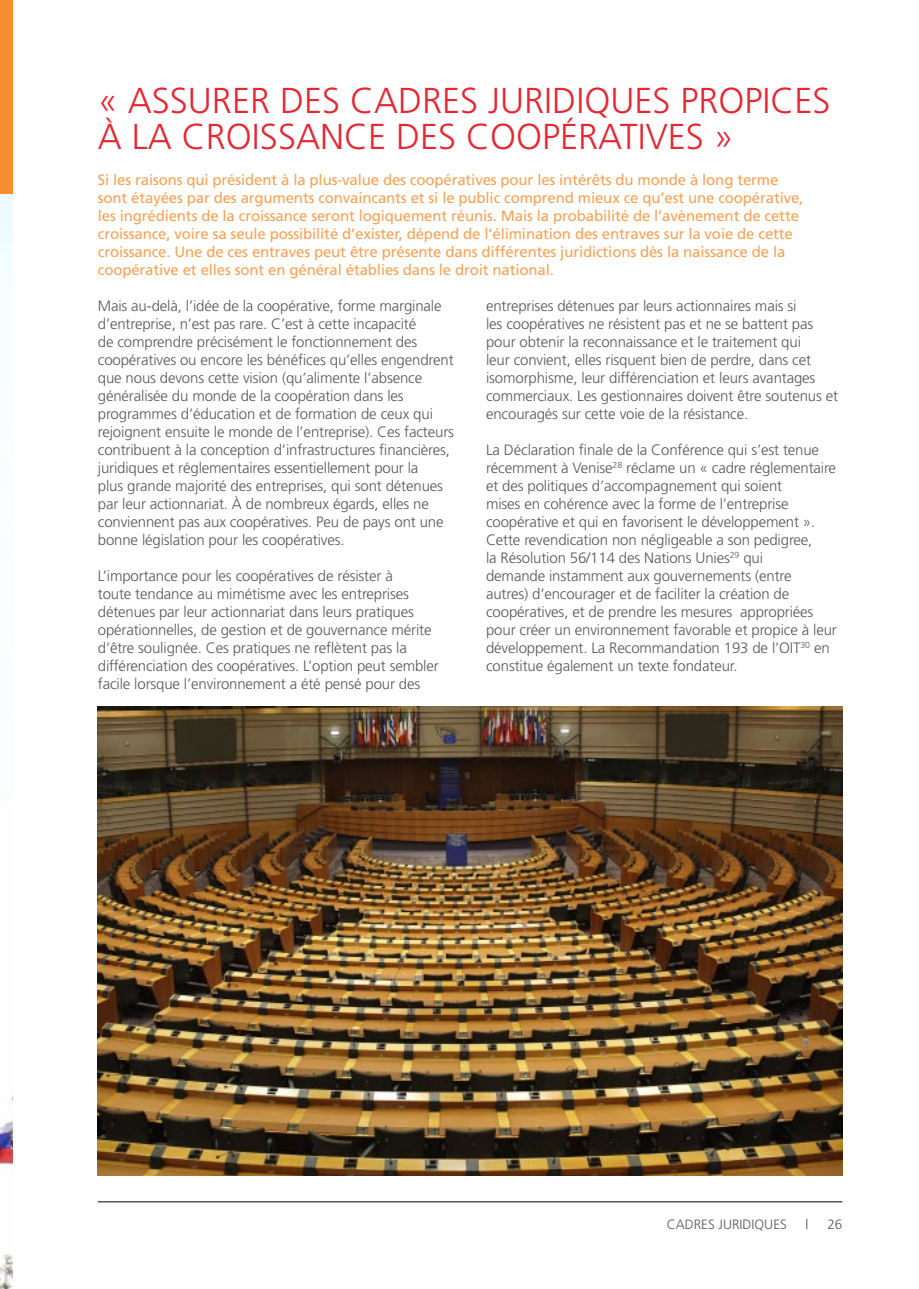
<style>
.page{position:relative;width:919px;height:1289px;background:#fff}
.page>*{position:absolute;margin:0;border:0;box-sizing:border-box;transform-origin:0 0}
.t1{font:300 36px/36px "Frutiger";color:#e42732}
.t2{font:300 15px/18px "Frutiger";letter-spacing:-.01em;color:#57585a}
.t3{font:15px/18px "Frutiger";letter-spacing:-.01em;color:#f8a257}
.t4{font:300 13.5px "Frutiger";color:#57585a}
</style>
<div class="page">
<hr style="left:98px;top:1200px;width:744px;height:2px;background:#57585a">
<div style="left:0;top:0;width:13px;height:194px;background:#f68e30"></div>
<img style="left:0;top:194px;width:13px;height:1094px">
<img style="left:98px;top:707px;width:744px;height:468px">
<h1 class="t1" style="left:98px;top:82px;width:734px">« Assurer des cadres juridiques propices à la croissance des coopératives »</h1>
<p class="t3" style="left:98px;top:170px;width:707px">Si les raisons qui président à la plus-value des coopératives pour les intérêts du monde à long terme sont étayées par des arguments convaincants et si le public comprend mieux ce qu’est une coopérative, les ingrédients de la croissance seront logiquement réunis. Mais la probabilité de l’avènement de cette croissance, voire sa seule possibilité d’exister, dépend de l’élimination des entraves sur la voie de cette croissance. Une de ces entraves peut être présente dans différentes juridictions dès la naissance de la coopérative et elles sont en général établies dans le droit national.</p>
<p class="t2" style="left:98px;top:296px;width:357px">Mais au-delà, l’idée de la coopérative, forme marginale d’entreprise, n’est pas rare. C ’est à cette incapacité<br>de comprendre précisément le fonctionnement des coopératives ou encore les bénéfices qu’elles engendrent que nous devons cette vision (qu’alimente l’absence généralisée du monde de la coopération dans les programmes d’éducation et de formation de ceux qui rejoignent ensuite le monde de l’entreprise). Ces facteurs contribuent à la conception d’infrastructures financières, juridiques et réglementaires essentiellement pour la<br>plus grande majorité des entreprises, qui sont détenues par leur actionnariat. À de nombreux égards, elles ne conviennent pas aux coopératives. Peu de pays ont une bonne législation pour les coopératives.</p>
<p class="t2" style="left:98px;top:566px;width:342px">L’importance pour les coopératives de résister à<br>toute tendance au mimétisme avec les entreprises détenues par leur actionnariat dans leurs pratiques opérationnelles, de gestion et de gouvernance mérite d’être soulignée. Ces pratiques ne reflètent pas la différenciation des coopératives. L’option peut sembler facile lorsque l’environnement a été pensé pour des</p>
<p class="t2" style="left:486px;top:296px;width:353px">entreprises détenues par leurs actionnaires mais si<br>les coopératives ne résistent pas et ne se battent pas pour obtenir la reconnaissance et le traitement qui<br>leur convient, elles risquent bien de perdre, dans cet isomorphisme, leur différenciation et leurs avantages commerciaux. Les gestionnaires doivent être soutenus et encouragés sur cette voie de la résistance.</p>
<p class="t2" style="left:486px;top:440px;width:352px">La Déclaration finale de la Conférence qui s’est tenue récemment à Venise<sup>28</sup> réclame un « cadre réglementaire et des politiques d’accompagnement qui soient<br>mises en cohérence avec la forme de l’entreprise coopérative et qui en favorisent le développement ».<br>Cette revendication non négligeable a son pedigree,<br>la Résolution 56/114 des Nations U nies<sup>29</sup> qui<br>demande instamment aux gouvernements (entre autres) d’encourager et de faciliter la création de coopératives, et de prendre les mesures appropriées pour créer un environnement favorable et propice à leur développement. La Recommandation 193 de l’OIT<sup>30</sup> en constitue également un texte fondateur.</p>
<p class="t4" style="left:666px;top:1216px;width:19px">CADR</p>
<p class="t4" style="left:701px;top:1216px;width:87px">ES JURIDIQUES</p>
<p class="t4" style="left:805px;top:1216px;width:4px">|</p>
<p class="t4" style="left:827px;top:1216px;width:17px">26</p>
</div>
